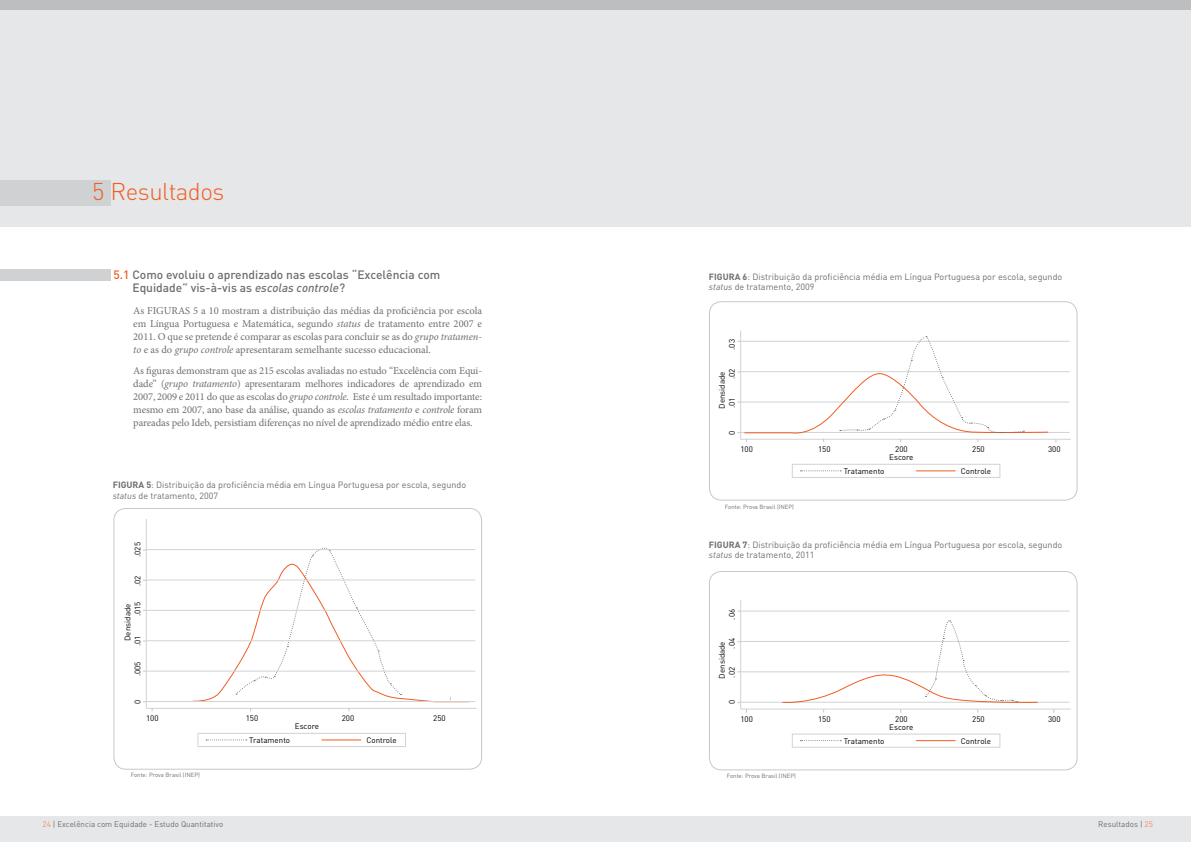
<style>
.page{position:relative;width:1191px;height:842px;background:#fff}
.page>*{position:absolute;margin:0;border:0;box-sizing:border-box;transform-origin:0 0}
.t1{font:300 24px "DIN";letter-spacing:-.02em;color:#f15d22}
.t2{font:500 12px/13px "DIN";color:#6d6e71}
.t3{font:10.5px/13px "Minion Pro";letter-spacing:-.01em;color:#6d6e71;text-align:justify}
.t4{font:9px/10.8px "DIN";color:#6d6e71}
.t5{font:8px "DIN";color:#000}
.t6{font:8px "DIN";color:#6d6e71}
.t7{font:6px "DIN";color:#6d6e71}
.s1{color:#f15d22}
.s2{font-style:italic}
.s3{font-weight:700}
.s4{color:#f68c59}
</style>
<div class="page">
<div style="left:0;top:816px;width:1191px;height:26px;background:#e6e7e8"></div>
<div style="left:0;top:9px;width:1191px;height:218px;background:#e6e7e8"></div>
<div style="left:0;top:180px;width:111px;height:26px;background:#cfd1d2"></div>
<div style="left:709px;top:301px;width:368px;height:200px;border:1px solid #c7c8ca;border-radius:12px"></div>
<div style="left:792px;top:464px;width:208px;height:14px;border:1px solid #d1d3d4"></div>
<hr style="left:916px;top:470px;width:39px;height:1px;background:#f15d22">
<svg style="left:800px;top:470px;width:41px;height:1px"></svg>
<hr style="left:740px;top:439px;width:330px;height:1px;background:#d1d3d4">
<hr style="left:740px;top:432px;width:329px;height:1px;background:#d1d3d4">
<hr style="left:740px;top:402px;width:329px;height:1px;background:#d1d3d4">
<hr style="left:740px;top:371px;width:329px;height:1px;background:#d1d3d4">
<hr style="left:740px;top:341px;width:329px;height:1px;background:#d1d3d4">
<hr style="left:740px;top:330px;width:1px;height:109px;background:#d1d3d4">
<svg style="left:737px;top:336px;width:312px;height:106px"></svg>
<div style="left:709px;top:571px;width:368px;height:199px;border:1px solid #c7c8ca;border-radius:12px"></div>
<div style="left:792px;top:733px;width:208px;height:15px;border:1px solid #d1d3d4"></div>
<hr style="left:916px;top:740px;width:39px;height:1px;background:#f15d22">
<svg style="left:800px;top:740px;width:41px;height:1px"></svg>
<hr style="left:740px;top:708px;width:330px;height:1px;background:#d1d3d4">
<hr style="left:740px;top:702px;width:329px;height:1px;background:#d1d3d4">
<hr style="left:740px;top:672px;width:329px;height:1px;background:#d1d3d4">
<hr style="left:740px;top:641px;width:329px;height:1px;background:#d1d3d4">
<hr style="left:740px;top:611px;width:329px;height:1px;background:#d1d3d4">
<hr style="left:740px;top:600px;width:1px;height:109px;background:#d1d3d4">
<svg style="left:781px;top:620px;width:257px;height:93px"></svg>
<div style="left:0;top:0;width:1191px;height:9px;background:#bcbec0"></div>
<div style="left:113px;top:508px;width:369px;height:262px;border:1px solid #c7c8ca;border-radius:12px"></div>
<div style="left:197px;top:733px;width:209px;height:14px;border:1px solid #d1d3d4"></div>
<hr style="left:321px;top:739px;width:40px;height:1px;background:#f15d22">
<svg style="left:206px;top:739px;width:41px;height:1px"></svg>
<hr style="left:146px;top:708px;width:330px;height:1px;background:#d1d3d4">
<hr style="left:146px;top:701px;width:329px;height:1px;background:#d1d3d4">
<hr style="left:146px;top:671px;width:329px;height:1px;background:#d1d3d4">
<hr style="left:146px;top:640px;width:329px;height:1px;background:#d1d3d4">
<hr style="left:146px;top:610px;width:329px;height:1px;background:#d1d3d4">
<hr style="left:146px;top:580px;width:329px;height:1px;background:#d1d3d4">
<hr style="left:146px;top:549px;width:329px;height:1px;background:#d1d3d4">
<hr style="left:146px;top:519px;width:1px;height:189px;background:#d1d3d4">
<svg style="left:192px;top:547px;width:278px;height:164px"></svg>
<div style="left:0;top:269px;width:111px;height:12px;background:#cfd1d2"></div>
<h1 class="t1" style="left:92px;top:177px;width:134px">5 Resultados</h1>
<p class="t2" style="left:132px;top:268px;width:309px;text-indent:-19px"><span class="s1">5.1</span> Como evoluiu o aprendizado nas escolas “Excelência com<br>Equidade” vis-à-vis as <span class="s2">escolas controle</span>?</p>
<p class="t3" style="left:133px;top:304px;width:350px">As FIGURAS 5 a 10 mostram a distribuição das médias da proficiência por escola em Língua Portuguesa e Matemática, segundo <span class="s2">status</span> de tratamento entre 2007 e 2011. O que se pretende é comparar as escolas para concluir se as do <span class="s2">grupo tratamen&shy;to</span> e as do <span class="s2">grupo controle</span> apresentaram semelhante sucesso educacional.</p>
<p class="t3" style="left:133px;top:364px;width:350px">As figuras demonstram que as 215 escolas avaliadas no estudo “Excelência com Equi&shy;dade” (<span class="s2">grupo tratamento</span>) apresentaram melhores indicadores de aprendizado em 2007, 2009 e 2011 do que as escolas do <span class="s2">grupo controle</span>. Este é um resultado importante: mesmo em 2007, ano base da análise, quando as <span class="s2">escolas tratamento</span> e <span class="s2">controle</span> foram pareadas pelo Ideb, persistiam diferenças no nível de aprendizado médio entre elas.</p>
<p class="t4" style="left:709px;top:271px;width:355px"><span class="s3">FIGURA 6</span>: Distribuição da proficiência média em Língua Portuguesa por escola, segundo <span class="s2">status</span> de tratamento, 2009</p>
<p class="t5" style="left:727px;top:350px;width:12px;rotate:-90deg">.03</p>
<p class="t5" style="left:727px;top:379px;width:12px;rotate:-90deg">.02</p>
<p class="t5" style="left:717px;top:409px;width:39px;rotate:-90deg">Densidade</p>
<p class="t5" style="left:727px;top:408px;width:12px;rotate:-90deg">.01</p>
<p class="t5" style="left:727px;top:435px;width:6px;rotate:-90deg">0</p>
<p class="t5" style="left:740px;top:444px;width:14px">100</p>
<p class="t5" style="left:818px;top:444px;width:14px">150</p>
<p class="t5" style="left:895px;top:444px;width:14px">200</p>
<p class="t5" style="left:972px;top:444px;width:14px">250</p>
<p class="t5" style="left:1048px;top:444px;width:14px">300</p>
<p class="t5" style="left:889px;top:452px;width:26px">Escore</p>
<p class="t5" style="left:843px;top:466px;width:42px">Tratamento</p>
<p class="t5" style="left:960px;top:466px;width:32px">Controle</p>
<p class="t4" style="left:113px;top:479px;width:355px"><span class="s3">FIGURA 5</span>: Distribuição da proficiência média em Língua Portuguesa por escola, segundo <span class="s2">status</span> de tratamento, 2007</p>
<p class="t7" style="left:725px;top:503px;width:71px">Fonte: Prova Brasil (INEP)</p>
<p class="t5" style="left:133px;top:557px;width:16px;rotate:-90deg">.025</p>
<p class="t4" style="left:709px;top:539px;width:355px"><span class="s3">FIGURA 7</span>: Distribuição da proficiência média em Língua Portuguesa por escola, segundo <span class="s2">status</span> de tratamento, 2011</p>
<p class="t5" style="left:133px;top:586px;width:12px;rotate:-90deg">.02</p>
<p class="t5" style="left:133px;top:616px;width:16px;rotate:-90deg">.015</p>
<p class="t5" style="left:123px;top:641px;width:39px;rotate:-90deg">Densidade</p>
<p class="t5" style="left:133px;top:646px;width:12px;rotate:-90deg">.01</p>
<p class="t5" style="left:133px;top:676px;width:16px;rotate:-90deg">.005</p>
<p class="t5" style="left:727px;top:619px;width:12px;rotate:-90deg">.06</p>
<p class="t5" style="left:727px;top:649px;width:12px;rotate:-90deg">.04</p>
<p class="t5" style="left:717px;top:678px;width:39px;rotate:-90deg">Densidade</p>
<p class="t5" style="left:727px;top:678px;width:12px;rotate:-90deg">.02</p>
<p class="t5" style="left:133px;top:704px;width:6px;rotate:-90deg">0</p>
<p class="t5" style="left:727px;top:704px;width:6px;rotate:-90deg">0</p>
<p class="t5" style="left:146px;top:713px;width:14px">100</p>
<p class="t5" style="left:246px;top:713px;width:14px">150</p>
<p class="t5" style="left:342px;top:713px;width:14px">200</p>
<p class="t5" style="left:433px;top:713px;width:14px">250</p>
<p class="t5" style="left:295px;top:721px;width:26px">Escore</p>
<p class="t5" style="left:740px;top:714px;width:14px">100</p>
<p class="t5" style="left:818px;top:714px;width:14px">150</p>
<p class="t5" style="left:895px;top:714px;width:14px">200</p>
<p class="t5" style="left:972px;top:714px;width:14px">250</p>
<p class="t5" style="left:1048px;top:714px;width:14px">300</p>
<p class="t5" style="left:889px;top:722px;width:26px">Escore</p>
<p class="t5" style="left:249px;top:735px;width:42px">Tratamento</p>
<p class="t5" style="left:366px;top:735px;width:32px">Controle</p>
<p class="t5" style="left:843px;top:736px;width:42px">Tratamento</p>
<p class="t5" style="left:960px;top:736px;width:32px">Controle</p>
<p class="t7" style="left:131px;top:771px;width:71px">Fonte: Prova Brasil (INEP)</p>
<p class="t7" style="left:727px;top:772px;width:71px">Fonte: Prova Brasil (INEP)</p>
<p class="t6" style="left:43px;top:819px;width:182px"><span class="s4">24</span> | Excelência com Equidade - Estudo Quantitativo</p>
<p class="t6" style="left:1098px;top:819px;width:56px">Resultados | <span class="s4">25</span></p>
</div>
